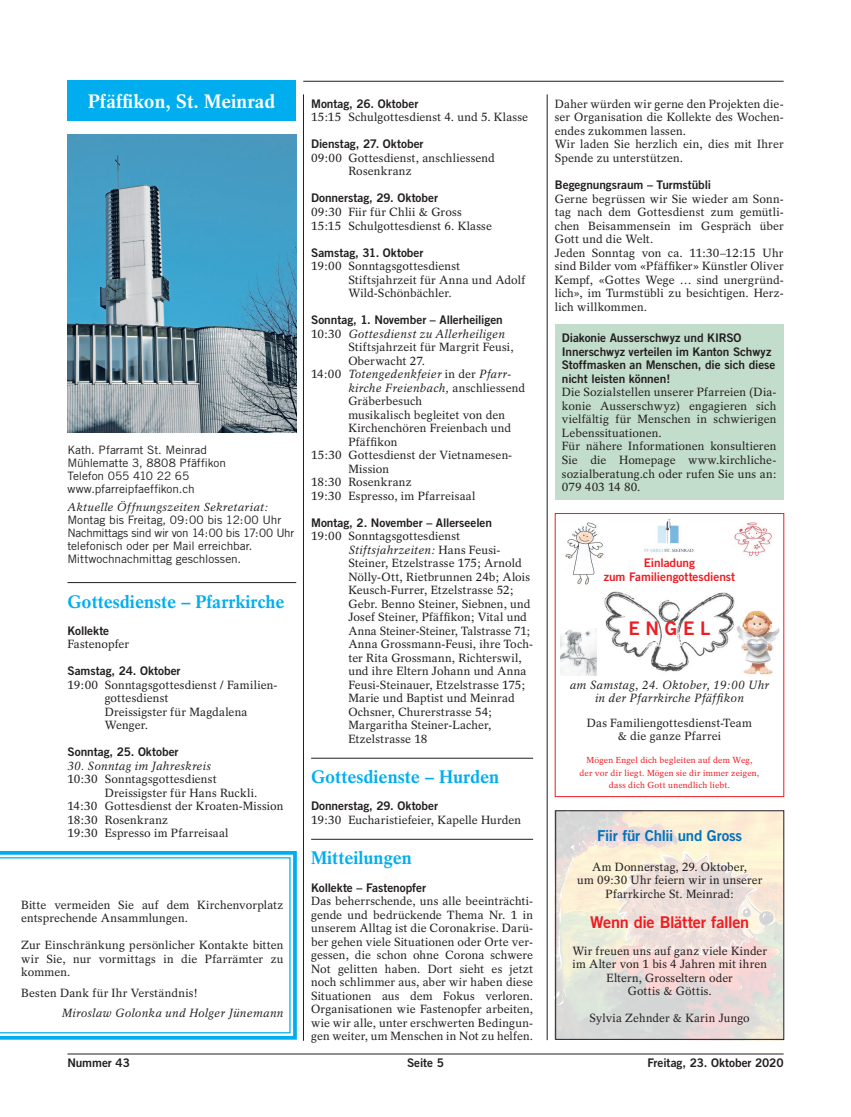
<style>
.page{position:relative;width:851px;height:1117px;background:#fff}
.page>*{position:absolute;margin:0;border:0;box-sizing:border-box;transform-origin:0 0}
.t1{font:700 19.38px "Rotation";color:#fff}
.t2{font:18.75px "Trade Gothic Bold Two";color:#ee1d23}
.t3{font:700 18.12px "Rotation";color:#00aeef}
.t4{font:16.25px "Trade Gothic Bold Two";letter-spacing:-.015em;color:#ee1d23}
.t5{font:15px "Trade Gothic Bold Two";letter-spacing:-.02em;color:#0072bc}
.t6{font:11.88px/13.5px "Rotation";letter-spacing:.015em;color:#231f20}
.t7{font:11.88px/13.5px "Trade Gothic Bold Two";letter-spacing:-.005em;color:#231f20}
.t8{font:italic 11.88px/13.5px "Rotation";letter-spacing:.02em;color:#231f20;text-align:center}
.t9{font:11.88px/13.5px "Trade Gothic Bold Two";letter-spacing:-.005em;color:#ee1d23;text-align:center}
.t10{font:11.62px/13px "Trade Gothic";letter-spacing:-.01em;color:#231f20}
.t11{font:italic 11.62px "Rotation";letter-spacing:.02em;color:#231f20}
.t12{font:8.75px/12.5px "Rotation";letter-spacing:.02em;color:#ee1d23;text-align:center}
.s1{font-style:normal}
.s2{font-style:italic}
</style>
<div class="page">
<hr style="left:67px;top:1053px;width:716px;height:1px;background:#231f20">
<img style="left:554px;top:810px;width:228px;height:229px">
<div style="left:67px;top:80px;width:229px;height:41px;background:#00aeef"></div>
<img style="left:67px;top:135px;width:229px;height:297px">
<hr style="left:303px;top:94px;width:1px;height:946px;background:#231f20">
<hr style="left:547px;top:94px;width:1px;height:945px;background:#231f20">
<hr style="left:303px;top:81px;width:480px;height:1px;background:#231f20">
<hr style="left:311px;top:757px;width:222px;height:1px;background:#231f20">
<hr style="left:311px;top:838px;width:222px;height:1px;background:#231f20">
<hr style="left:67px;top:582px;width:229px;height:1px;background:#231f20">
<svg style="left:0;top:851px;width:297px;height:189px"></svg>
<svg style="left:0;top:857px;width:290px;height:176px"></svg>
<div style="left:555px;top:810px;width:229px;height:229px;border:1px solid #231f20"></div>
<img style="left:604px;top:591px;width:131px;height:81px">
<img style="left:565px;top:522px;width:39px;height:63px">
<img style="left:734px;top:522px;width:38px;height:35px">
<img style="left:644px;top:518px;width:50px;height:34px">
<img style="left:561px;top:628px;width:35px;height:47px">
<img style="left:736px;top:610px;width:43px;height:64px">
<div style="left:554px;top:324px;width:229px;height:175px;background:#c3ddcc"></div>
<h1 class="t1" style="left:88px;top:89px;width:189px">Pfäffikon, St. Meinrad</h1>
<p class="t10" style="left:67px;top:442px;width:160px">Kath. Pfarramt St. Meinrad<br>Mühlematte 3, 8808 Pfäffikon<br>Telefon 055 410 22 65 www.pfarreipfaeffikon.ch</p>
<p class="t11" style="left:67px;top:500px;width:202px">Aktuelle Öffnungszeiten Sekretariat:</p>
<p class="t10" style="left:67px;top:513px;width:228px">Montag bis Freitag, 09:00 bis 12:00 Uhr Nachmittags sind wir von 14:00 bis 17:00 Uhr telefonisch oder per Mail erreichbar.<br>Mittwochnachmittag geschlossen.</p>
<h3 class="t3" style="left:67px;top:590px;width:218px">Gottesdienste – Pfarrkirche</h3>
<p class="t7" style="left:67px;top:623px;width:43px">Kollekte</p>
<p class="t6" style="left:67px;top:637px;width:63px">Fastenopfer</p>
<p class="t7" style="left:67px;top:664px;width:115px">Samstag, 24. Oktober</p>
<p class="t6" style="left:105px;top:678px;width:174px;text-indent:-37px">19:00 Sonntagsgottesdienst / Familien&shy;gottesdienst<br>Dreissigster für Magdalena<br>Wenger.</p>
<p class="t7" style="left:67px;top:745px;width:113px">Sonntag, 25. Oktober</p>
<p class="t8" style="left:67px;top:759px;width:145px">30. Sonntag im Jahreskreis</p>
<p class="t6" style="left:67px;top:772px;width:151px">10:30 Sonntagsgottesdienst</p>
<p class="t6" style="left:105px;top:786px;width:154px">Dreissigster für Hans Ruckli.</p>
<p class="t6" style="left:67px;top:799px;width:217px">14:30 Gottesdienst der Kroaten-Mission</p>
<p class="t6" style="left:67px;top:813px;width:102px">18:30 Rosenkranz</p>
<p class="t6" style="left:67px;top:826px;width:163px">19:30 Espresso im Pfarreisaal</p>
<p class="t6" style="left:21px;top:897px;width:264px">Bitte vermeiden Sie auf dem Kirchenvorplatz entsprechende Ansammlungen.</p>
<p class="t6" style="left:21px;top:938px;width:264px;text-align:justify">Zur Einschränkung persönlicher Kontakte bitten wir Sie, nur vormittags in die Pfarrämter zu kommen.</p>
<p class="t6" style="left:21px;top:985px;width:178px">Besten Dank für Ihr Verständnis!</p>
<p class="t8" style="left:62px;top:1006px;width:223px">Miroslaw Golonka und Holger Jünemann</p>
<p class="t7" style="left:311px;top:97px;width:109px">Montag, 26. Oktober</p>
<p class="t6" style="left:311px;top:111px;width:218px">15:15 Schulgottesdienst 4. und 5. Klasse</p>
<p class="t7" style="left:311px;top:137px;width:114px">Dienstag, 27. Oktober</p>
<p class="t6" style="left:348px;top:151px;width:148px;text-indent:-37px">09:00 Gottesdienst, anschliessend<br>Rosenkranz</p>
<p class="t7" style="left:311px;top:191px;width:128px">Donnerstag, 29. Oktober</p>
<p class="t6" style="left:311px;top:205px;width:182px">09:30 Fiir für Chlii &amp; Gross<br>15:15 Schulgottesdienst 6. Klasse</p>
<p class="t7" style="left:311px;top:245px;width:114px">Samstag, 31. Oktober</p>
<p class="t6" style="left:348px;top:259px;width:178px;text-indent:-37px">19:00 Sonntagsgottesdienst<br>Stiftsjahrzeit für Anna und Adolf<br>Wild-Schönbächler.</p>
<p class="t7" style="left:311px;top:313px;width:193px">Sonntag, 1. November – Allerheiligen</p>
<p class="t8" style="left:311px;top:327px;width:195px"><span class="s1">10:30</span> Gottesdienst zu Allerheiligen</p>
<p class="t6" style="left:348px;top:340px;width:167px">Stiftsjahrzeit für Margrit Feusi,</p>
<p class="t6" style="left:348px;top:354px;width:78px">Oberwacht 27.</p>
<p class="t8" style="left:311px;top:367px;width:201px"><span class="s1">14:00</span> Totengedenkfeier <span class="s1">in der</span> Pfarr-</p>
<p class="t8" style="left:348px;top:381px;width:178px">kirche Freienbach, <span class="s1">anschliessend</span></p>
<p class="t6" style="left:348px;top:394px;width:75px">Gräberbesuch</p>
<p class="t6" style="left:348px;top:408px;width:158px">musikalisch begleitet von den</p>
<p class="t6" style="left:348px;top:421px;width:164px">Kirchenchören Freienbach und</p>
<p class="t6" style="left:348px;top:435px;width:50px">Pfäffikon</p>
<p class="t6" style="left:311px;top:448px;width:203px">15:30 Gottesdienst der Vietnamesen-</p>
<p class="t6" style="left:348px;top:462px;width:42px">Mission</p>
<p class="t6" style="left:311px;top:475px;width:102px">18:30 Rosenkranz</p>
<p class="t6" style="left:311px;top:489px;width:166px">19:30 Espresso, im Pfarreisaal</p>
<p class="t7" style="left:311px;top:515px;width:182px">Montag, 2. November – Allerseelen</p>
<p class="t6" style="left:348px;top:529px;width:186px;text-indent:-37px">19:00 Sonntagsgottesdienst<br><span class="s2">Stiftsjahrzeiten:</span> Hans Feusi-<br>Steiner, Etzelstrasse 175; Arnold<br>Nölly-Ott, Rietbrunnen 24b; Alois<br>Keusch-Furrer, Etzelstrasse 52;<br>Gebr. Benno Steiner, Siebnen, und<br>Josef Steiner, Pfäffikon; Vital und<br>Anna Steiner-Steiner, Talstrasse 71;<br>Anna Grossmann-Feusi, ihre Toch&shy;ter Rita Grossmann, Richterswil, und ihre Eltern Johann und Anna<br>Feusi-Steinauer, Etzelstrasse 175;<br>Marie und Baptist und Meinrad<br>Ochsner, Churerstrasse 54;<br>Margaritha Steiner-Lacher,<br>Etzelstrasse 18</p>
<h3 class="t3" style="left:311px;top:766px;width:190px">Gottesdienste – Hurden</h3>
<p class="t7" style="left:311px;top:799px;width:128px">Donnerstag, 29. Oktober</p>
<p class="t6" style="left:311px;top:813px;width:211px">19:30 Eucharistiefeier, Kapelle Hurden</p>
<h3 class="t3" style="left:311px;top:847px;width:102px">Mitteilungen</h3>
<p class="t7" style="left:311px;top:880px;width:116px">Kollekte – Fastenopfer</p>
<p class="t6" style="left:311px;top:894px;width:223px;text-align:justify">Das beherrschende, uns alle beeinträchti&shy;gende und bedrückende Thema Nr. 1 in unserem Alltag ist die Coronakrise. Darü&shy;ber gehen viele Situationen oder Orte ver&shy;gessen, die schon ohne Corona schwere Not gelitten haben. Dort sieht es jetzt noch schlimmer aus, aber wir haben diese Situationen aus dem Fokus verloren.<br>Organisationen wie Fastenopfer arbeiten, wie wir alle, unter erschwerten Bedingun&shy;gen weiter, um Menschen in Not zu helfen.</p>
<p class="t6" style="left:554px;top:97px;width:230px">Daher würden wir gerne den Projekten die&shy;ser Organisation die Kollekte des Wochen&shy;endes zukommen lassen.<br>Wir laden Sie herzlich ein, dies mit Ihrer Spende zu unterstützen.</p>
<p class="t7" style="left:554px;top:178px;width:158px">Begegnungsraum – Turmstübli</p>
<p class="t6" style="left:554px;top:192px;width:230px">Gerne begrüssen wir Sie wieder am Sonn&shy;tag nach dem Gottesdienst zum gemütli&shy;chen Beisammensein im Gespräch über Gott und die Welt.<br>Jeden Sonntag von ca. 11:30–12:15 Uhr sind Bilder vom «Pfäffiker» Künstler Oliver Kempf, «Gottes Wege … sind unergründ&shy;lich», im Turmstübli zu besichtigen. Herz&shy;lich willkommen.</p>
<p class="t7" style="left:562px;top:331px;width:215px">Diakonie Ausserschwyz und KIRSO Innerschwyz verteilen im Kanton Schwyz Stoffmasken an Menschen, die sich diese nicht leisten können!</p>
<p class="t6" style="left:562px;top:385px;width:216px">Die Sozialstellen unserer Pfarreien (Dia&shy;konie Ausserschwyz) engagieren sich vielfältig für Menschen in schwierigen Lebenssituationen.<br>Für nähere Informationen konsultieren Sie die Homepage www.kirchliche&shy;sozialberatung.ch oder rufen Sie uns an:<br>079 403 14 80.</p>
<p class="t9" style="left:603px;top:556px;width:133px">Einladung<br>zum Familiengottesdienst</p>
<h2 class="t2" style="left:628px;top:616px;width:84px">E N G E L</h2>
<p class="t8" style="left:569px;top:678px;width:201px">am Samstag, 24. Oktober, 19:00 Uhr in der Pfarrkirche Pfäffikon</p>
<p class="t6" style="left:586px;top:715px;width:167px;text-align:center">Das Familiengottesdienst-Team &amp; die ganze Pfarrei</p>
<p class="t12" style="left:579px;top:753px;width:181px">Mögen Engel dich begleiten auf dem Weg, der vor dir liegt. Mögen sie dir immer zeigen, dass dich Gott unendlich liebt.</p>
<p class="t5" style="left:597px;top:825px;width:147px">Fiir für Chlii und Gross</p>
<p class="t6" style="left:577px;top:859px;width:187px;text-align:center">Am Donnerstag, 29. Oktober,<br>um 09:30 Uhr feiern wir in unserer<br>Pfarrkirche St. Meinrad:</p>
<h3 class="t4" style="left:590px;top:911px;width:161px">Wenn die Blätter fallen</h3>
<p class="t6" style="left:572px;top:943px;width:196px;text-align:center">Wir freuen uns auf ganz viele Kinder im Alter von 1 bis 4 Jahren mit ihren<br>Eltern, Grosseltern oder<br>Gottis &amp; Göttis.</p>
<p class="t6" style="left:589px;top:1010px;width:162px">Sylvia Zehnder &amp; Karin Jungo</p>
<p class="t7" style="left:67px;top:1055px;width:64px">Nummer 43</p>
<p class="t7" style="left:407px;top:1055px;width:38px">Seite 5</p>
<p class="t7" style="left:647px;top:1055px;width:137px">Freitag, 23. Oktober 2020</p>
</div>
